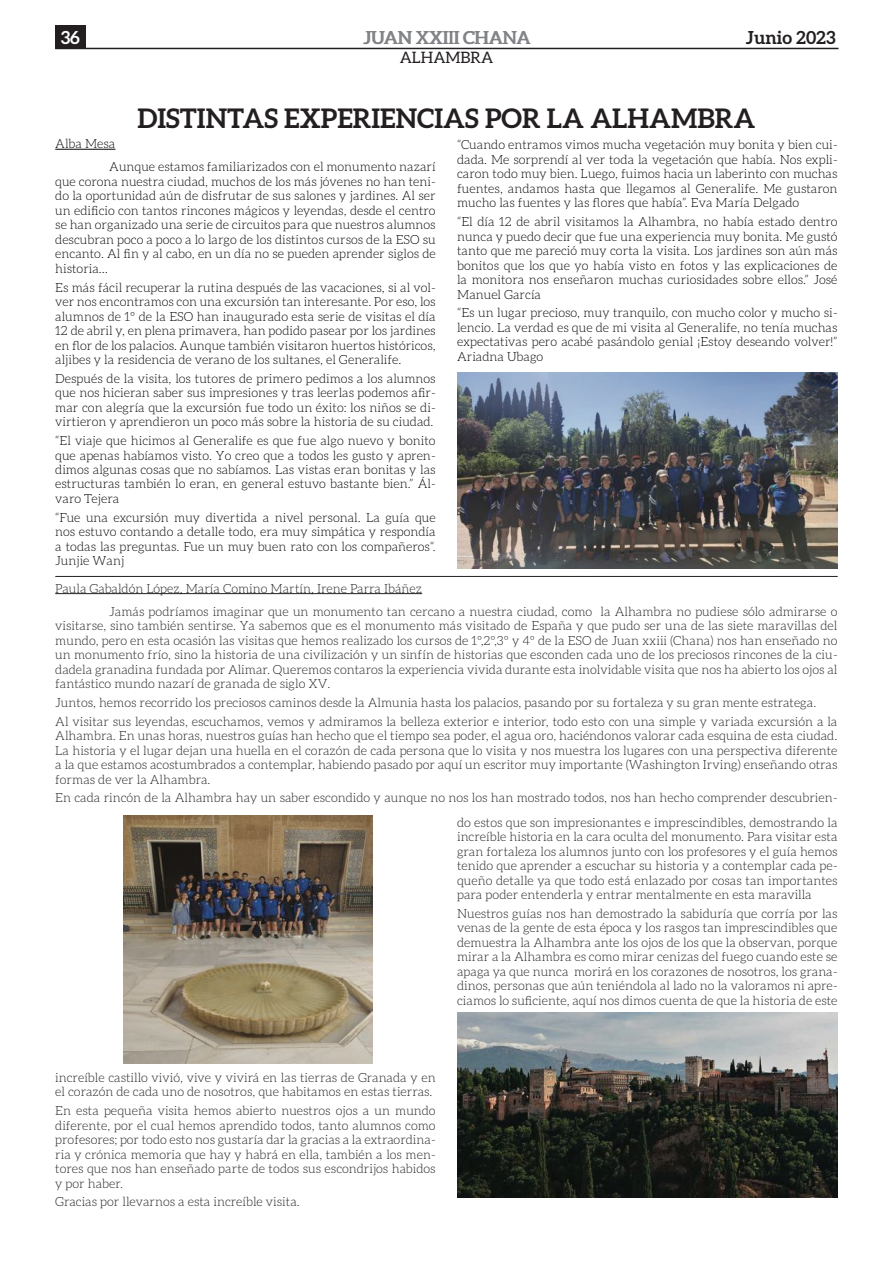
<style>
.page{position:relative;width:893px;height:1263px;background:#fff}
.page>*{position:absolute;margin:0;border:0;box-sizing:border-box;transform-origin:0 0}
.t1{font:700 27px "Aleo";color:#231f20}
.t2{font:18px "Aleo";color:#808285}
.t3{font:700 18px "Aleo";color:#231f20}
.t4{font:700 18px "Aleo";color:#fff}
.t5{font:15.75px "Aleo";color:#231f20}
.t6{font:300 12.6px/14.5px "Aleo";color:#231f20;text-align:justify}
.t7{font:300 12.6px/14.5px "Aleo";color:#040503;text-align:justify}
</style>
<div class="page">
<hr style="left:55px;top:48px;width:783px;height:1px;background:#231f20">
<div style="left:55px;top:25px;width:30px;height:23px;background:#231f20"></div>
<hr style="left:55px;top:576px;width:783px;height:1px;background:#231f20">
<hr style="left:55px;top:149px;width:60px;height:1px;background:#040503">
<img style="left:457px;top:372px;width:381px;height:197px">
<hr style="left:55px;top:593px;width:367px;height:1px;background:#231f20">
<img style="left:123px;top:815px;width:249px;height:248px">
<img style="left:457px;top:1012px;width:381px;height:185px">
<h2 class="t4" style="left:61px;top:27px;width:21px">36</h2>
<h2 class="t2" style="left:364px;top:28px;width:169px">JUAN XXIII CHANA</h2>
<h2 class="t3" style="left:746px;top:27px;width:91px">Junio 2023</h2>
<p class="t5" style="left:400px;top:49px;width:95px">ALHAMBRA</p>
<h1 class="t1" style="left:137px;top:103px;width:620px">DISTINTAS EXPERIENCIAS POR LA ALHAMBRA</h1>
<p class="t7" style="left:109px;top:132px;width:328px;line-height:23px;text-indent:-54px">Alba Mesa<br>Aunque estamos familiarizados con el monumento nazarí</p>
<p class="t7" style="left:55px;top:174px;width:382px">que corona nuestra ciudad, muchos de los más jóvenes no han teni&shy;do la oportunidad aún de disfrutar de sus salones y jardines. Al ser un edificio con tantos rincones mágicos y leyendas, desde el centro se han organizado una serie de circuitos para que nuestros alumnos descubran poco a poco a lo largo de los distintos cursos de la ESO su encanto. Al fin y al cabo, en un día no se pueden aprender siglos de historia…</p>
<p class="t7" style="left:55px;top:280px;width:382px">Es más fácil recuperar la rutina después de las vacaciones, si al vol&shy;ver nos encontramos con una excursión tan interesante. Por eso, los alumnos de 1º de la ESO han inaugurado esta serie de visitas el día 12 de abril y, en plena primavera, han podido pasear por los jardines en flor de los palacios. Aunque también visitaron huertos históricos, aljibes y la residencia de verano de los sultanes, el Generalife.</p>
<p class="t7" style="left:55px;top:371px;width:382px">Después de la visita, los tutores de primero pedimos a los alumnos que nos hicieran saber sus impresiones y tras leerlas podemos afir&shy;mar con alegría que la excursión fue todo un éxito: los niños se di&shy;virtieron y aprendieron un poco más sobre la historia de su ciudad.</p>
<p class="t7" style="left:55px;top:433px;width:382px">“El viaje que hicimos al Generalife es que fue algo nuevo y bonito que apenas habíamos visto. Yo creo que a todos les gusto y apren&shy;dimos algunas cosas que no sabíamos. Las vistas eran bonitas y las estructuras también lo eran, en general estuvo bastante bien.” Ál&shy;varo Tejera</p>
<p class="t7" style="left:55px;top:510px;width:382px">“Fue una excursión muy divertida a nivel personal. La guía que nos estuvo contando a detalle todo, era muy simpática y respondía a todas las preguntas. Fue un muy buen rato con los compañeros“.<br>Junjie Wanj</p>
<p class="t7" style="left:457px;top:138px;width:382px">“Cuando entramos vimos mucha vegetación muy bonita y bien cui&shy;dada. Me sorprendí al ver toda la vegetación que había. Nos expli&shy;caron todo muy bien. Luego, fuimos hacia un laberinto con muchas fuentes, andamos hasta que llegamos al Generalife. Me gustaron mucho las fuentes y las flores que había”. Eva María Delgado</p>
<p class="t7" style="left:457px;top:214px;width:382px">“El día 12 de abril visitamos la Alhambra, no había estado dentro nunca y puedo decir que fue una experiencia muy bonita. Me gustó tanto que me pareció muy corta la visita. Los jardines son aún más bonitos que los que yo había visto en fotos y las explicaciones de la monitora nos enseñaron muchas curiosidades sobre ellos.” José Manuel García</p>
<p class="t7" style="left:457px;top:306px;width:382px">“Es un lugar precioso, muy tranquilo, con mucho color y mucho si&shy;lencio. La verdad es que de mi visita al Generalife, no tenía muchas expectativas pero acabé pasándolo genial ¡Estoy deseando volver!” Ariadna Ubago</p>
<p class="t6" style="left:109px;top:577px;width:730px;line-height:23px;text-indent:-54px">Paula Gabaldón López, María Comino Martín, Irene Parra Ibáñez<br>Jamás podríamos imaginar que un monumento tan cercano a nuestra ciudad, como la Alhambra no pudiese sólo admirarse o</p>
<p class="t6" style="left:55px;top:618px;width:784px">visitarse, sino también sentirse. Ya sabemos que es el monumento más visitado de España y que pudo ser una de las siete maravillas del mundo, pero en esta ocasión las visitas que hemos realizado los cursos de 1º,2º,3º y 4º de la ESO de Juan xxiii (Chana) nos han enseñado no un monumento frío, sino la historia de una civilización y un sinfín de historias que esconden cada uno de los preciosos rincones de la ciu&shy;dadela granadina fundada por Alimar. Queremos contaros la experiencia vivida durante esta inolvidable visita que nos ha abierto los ojos al fantástico mundo nazarí de granada de siglo XV.</p>
<p class="t6" style="left:55px;top:693px;width:784px;line-height:18.8px">Juntos, hemos recorrido los preciosos caminos desde la Almunia hasta los palacios, pasando por su fortaleza y su gran mente estratega.<br>Al visitar sus leyendas, escuchamos, vemos y admiramos la belleza exterior e interior, todo esto con una simple y variada excursión a la</p>
<p class="t6" style="left:55px;top:728px;width:784px">Alhambra. En unas horas, nuestros guías han hecho que el tiempo sea poder, el agua oro, haciéndonos valorar cada esquina de esta ciudad.<br>La historia y el lugar dejan una huella en el corazón de cada persona que lo visita y nos muestra los lugares con una perspectiva diferente a la que estamos acostumbrados a contemplar, habiendo pasado por aquí un escritor muy importante (Washington Irving) enseñando otras formas de ver la Alhambra.</p>
<p class="t6" style="left:55px;top:786px;width:784px;line-height:24.2px;text-align:right">En cada rincón de la Alhambra hay un saber escondido y aunque no nos los han mostrado todos, nos han hecho comprender descubrien&shy;do estos que son impresionantes e imprescindibles, demostrando la</p>
<p class="t6" style="left:457px;top:829px;width:382px">increíble historia en la cara oculta del monumento. Para visitar esta gran fortaleza los alumnos junto con los profesores y el guía hemos tenido que aprender a escuchar su historia y a contemplar cada pe&shy;queño detalle ya que todo está enlazado por cosas tan importantes para poder entenderla y entrar mentalmente en esta maravilla</p>
<p class="t6" style="left:457px;top:906px;width:382px">Nuestros guías nos han demostrado la sabiduría que corría por las venas de la gente de esta época y los rasgos tan imprescindibles que demuestra la Alhambra ante los ojos de los que la observan, porque mirar a la Alhambra es como mirar cenizas del fuego cuando este se apaga ya que nunca morirá en los corazones de nosotros, los grana&shy;dinos, personas que aún teniéndola al lado no la valoramos ni apre&shy;ciamos lo suficiente, aquí nos dimos cuenta de que la historia de este</p>
<p class="t6" style="left:55px;top:1070px;width:382px">increíble castillo vivió, vive y vivirá en las tierras de Granada y en el corazón de cada uno de nosotros, que habitamos en estas tierras.</p>
<p class="t6" style="left:55px;top:1103px;width:382px">En esta pequeña visita hemos abierto nuestros ojos a un mundo diferente, por el cual hemos aprendido todos, tanto alumnos como profesores; por todo esto nos gustaría dar la gracias a la extraordina&shy;ria y crónica memoria que hay y habrá en ella, también a los men&shy;tores que nos han enseñado parte de todos sus escondrijos habidos y por haber.</p>
<p class="t6" style="left:55px;top:1194px;width:246px">Gracias por llevarnos a esta increíble visita.</p>
</div>
